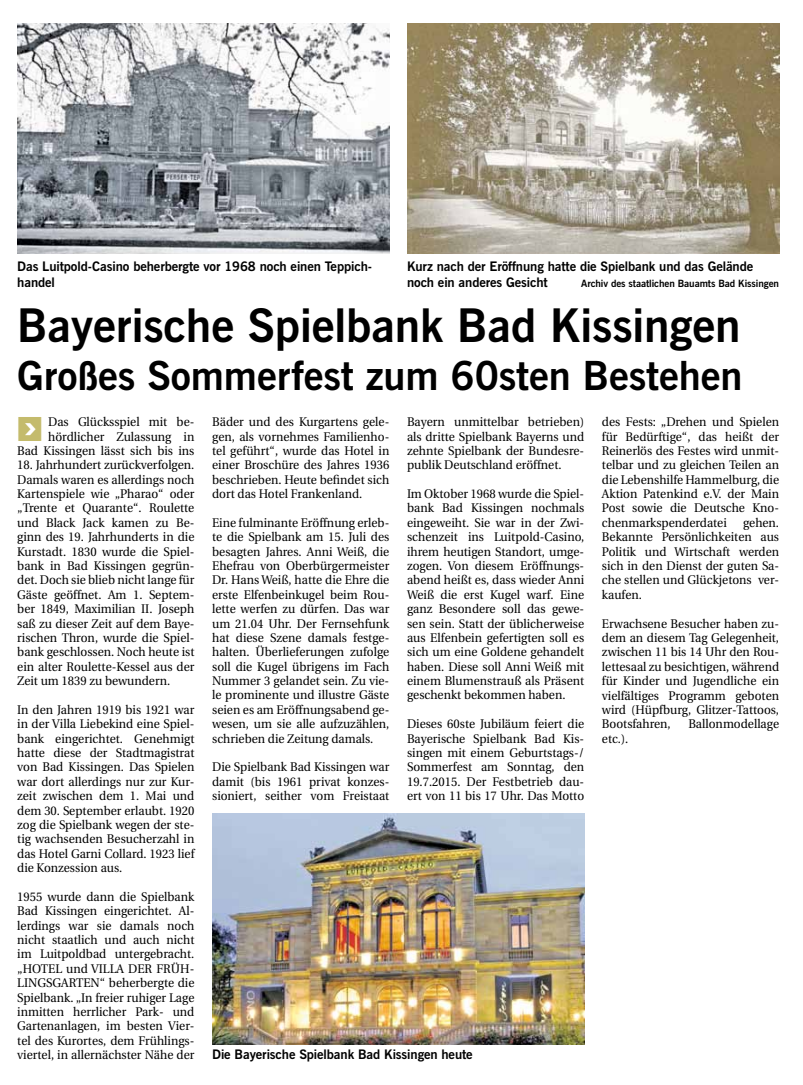
<style>
.page{position:relative;width:803px;height:1085px;background:#fff}
.page>*{position:absolute;margin:0;border:0;box-sizing:border-box;transform-origin:0 0}
.t1{font:700 46.25px "News Gothic BT";letter-spacing:-.005em;color:#000}
.t2{font:700 40px "News Gothic BT";letter-spacing:-.005em;color:#000}
.t3{font:700 37.62px "News Gothic BT";color:#fff;scale:1.2 1}
.t4{font:700 13.12px/15.8px "News Gothic BT";letter-spacing:-.01em;color:#000}
.t5{font:12.5px/14.4px "Utopia";color:#000;text-align:justify;scale:.95 1}
.t6{font:700 10px "News Gothic BT";letter-spacing:-.01em;color:#000}
</style>
<div class="page">
<img style="left:17px;top:23px;width:372px;height:230px">
<img style="left:407px;top:23px;width:372px;height:230px">
<img style="left:212px;top:813px;width:372px;height:231px">
<p class="t4" style="left:17px;top:258px;width:356px">Das Luitpold-Casino beherbergte vor 1968 noch einen Teppich&shy;handel</p>
<p class="t4" style="left:407px;top:258px;width:348px">Kurz nach der Eröffnung hatte die Spielbank und das Gelände noch ein anderes Gesicht</p>
<p class="t6" style="left:581px;top:277px;width:199px">Archiv des staatlichen Bauamts Bad Kissingen</p>
<h1 class="t1" style="left:17px;top:297px;width:725px">Bayerische Spielbank Bad Kissingen</h1>
<h2 class="t2" style="left:17px;top:351px;width:727px">Großes Sommerfest zum 60sten Bestehen</h2>
<h3 class="t3" style="left:23px;top:403px;width:14px">›</h3>
<p class="t5" style="left:407px;top:415px;width:188px">Bayern unmittelbar betrieben) als dritte Spielbank Bayerns und zehnte Spielbank der Bundesre&shy;publik Deutschland eröffnet.</p>
<p class="t5" style="left:407px;top:486px;width:188px">Im Oktober 1968 wurde die Spiel&shy;bank Bad Kissingen nochmals eingeweiht. Sie war in der Zwi&shy;schenzeit ins Luitpold-Casino, ihrem heutigen Standort, umge&shy;zogen. Von diesem Eröffnungs&shy;abend heißt es, dass wieder Anni Weiß die erst Kugel warf. Eine ganz Besondere soll das gewe&shy;sen sein. Statt der üblicherweise aus Elfenbein gefertigten soll es sich um eine Goldene gehandelt haben. Diese soll Anni Weiß mit einem Blumenstrauß als Präsent geschenkt bekommen haben.</p>
<p class="t5" style="left:407px;top:716px;width:188px">Dieses 60ste Jubiläum feiert die Bayerische Spielbank Bad Kis&shy;singen mit einem Geburtstags-/ Sommerfest am Sonntag, den 19.7.2015. Der Festbetrieb dau&shy;ert von 11 bis 17 Uhr. Das Motto</p>
<p class="t5" style="left:212px;top:415px;width:188px">Bäder und des Kurgartens gele&shy;gen, als vornehmes Familienho&shy;tel geführt“, wurde das Hotel in einer Broschüre des Jahres 1936 beschrieben. Heute befindet sich dort das Hotel Frankenland.</p>
<p class="t5" style="left:212px;top:515px;width:188px">Eine fulminante Eröffnung erleb&shy;te die Spielbank am 15. Juli des besagten Jahres. Anni Weiß, die Ehefrau von Oberbürgermeister Dr. Hans Weiß, hatte die Ehre die erste Elfenbeinkugel beim Rou&shy;lette werfen zu dürfen. Das war um 21.04 Uhr. Der Fernsehfunk hat diese Szene damals festge&shy;halten. Überlieferungen zufolge soll die Kugel übrigens im Fach Nummer 3 gelandet sein. Zu vie&shy;le prominente und illustre Gäste seien es am Eröffnungsabend ge&shy;wesen, um sie alle aufzuzählen, schrieben die Zeitung damals.</p>
<p class="t5" style="left:212px;top:760px;width:188px">Die Spielbank Bad Kissingen war damit (bis 1961 privat konzes&shy;sioniert, seither vom Freistaat</p>
<p class="t5" style="left:17px;top:415px;width:188px;text-align:right">Das Glücksspiel mit be&shy;hördlicher Zulassung in<br>Bad Kissingen lässt sich bis ins</p>
<p class="t5" style="left:17px;top:458px;width:188px;text-align:left">18. Jahrhundert zurückverfolgen.<br>Damals waren es allerdings noch<br>Kartenspiele wie „Pharao“ oder „Trente et Quarante“. Roulette und Black Jack kamen zu Be&shy;ginn des 19. Jahrhunderts in die<br>Kurstadt. 1830 wurde die Spiel&shy;bank in Bad Kissingen gegrün&shy;det. Doch sie blieb nicht lange für<br>Gäste geöffnet. Am 1. Septem&shy;ber 1849, Maximilian II. Joseph saß zu dieser Zeit auf dem Baye&shy;rischen Thron, wurde die Spiel&shy;bank geschlossen. Noch heute ist ein alter Roulette-Kessel aus der<br>Zeit um 1839 zu bewundern.</p>
<p class="t5" style="left:17px;top:702px;width:188px">In den Jahren 1919 bis 1921 war in der Villa Liebekind eine Spiel&shy;bank eingerichtet. Genehmigt hatte diese der Stadtmagistrat von Bad Kissingen. Das Spielen war dort allerdings nur zur Kur&shy;zeit zwischen dem 1. Mai und dem 30. September erlaubt. 1920 zog die Spielbank wegen der ste&shy;tig wachsenden Besucherzahl in das Hotel Garni Collard. 1923 lief die Konzession aus.</p>
<p class="t5" style="left:17px;top:889px;width:188px">1955 wurde dann die Spielbank Bad Kissingen eingerichtet. Al&shy;lerdings war sie damals noch nicht staatlich und auch nicht im Luitpoldbad untergebracht. „HOTEL und VILLA DER FRÜH-LINGSGARTEN“ beherbergte die Spielbank. „In freier ruhiger Lage inmitten herrlicher Park- und Gartenanlagen, im besten Vier&shy;tel des Kurortes, dem Frühlings&shy;viertel, in allernächster Nähe der</p>
<p class="t5" style="left:602px;top:415px;width:188px">des Fests: „Drehen und Spielen für Bedürftige“, das heißt der Reinerlös des Festes wird unmit&shy;telbar und zu gleichen Teilen an die Lebenshilfe Hammelburg, die Aktion Patenkind e.V. der Main Post sowie die Deutsche Kno&shy;chenmarkspenderdatei</p>
<p class="t5" style="left:602px;top:515px;width:188px;text-indent:141px">gehen.<br>Bekannte Persönlichkeiten aus Politik und Wirtschaft werden sich in den Dienst der guten Sa&shy;che stellen und Glückjetons ver&shy;kaufen.</p>
<p class="t5" style="left:602px;top:616px;width:188px;text-align:left">Erwachsene Besucher haben zu-- dem an diesem Tag Gelegenheit, zwischen 11 bis 14 Uhr den Rou&shy;lettesaal zu besichtigen, während für Kinder und Jugendliche ein vielfältiges Programm geboten wird (Hüpfburg, Glitzer-Tattoos,<br>Bootsfahren,</p>
<p class="t5" style="left:688px;top:716px;width:97px">Ballonmodellage</p>
<p class="t5" style="left:602px;top:731px;width:29px">etc.).</p>
<p class="t4" style="left:212px;top:1045px;width:262px">Die Bayerische Spielbank Bad Kissingen heute</p>
</div>
